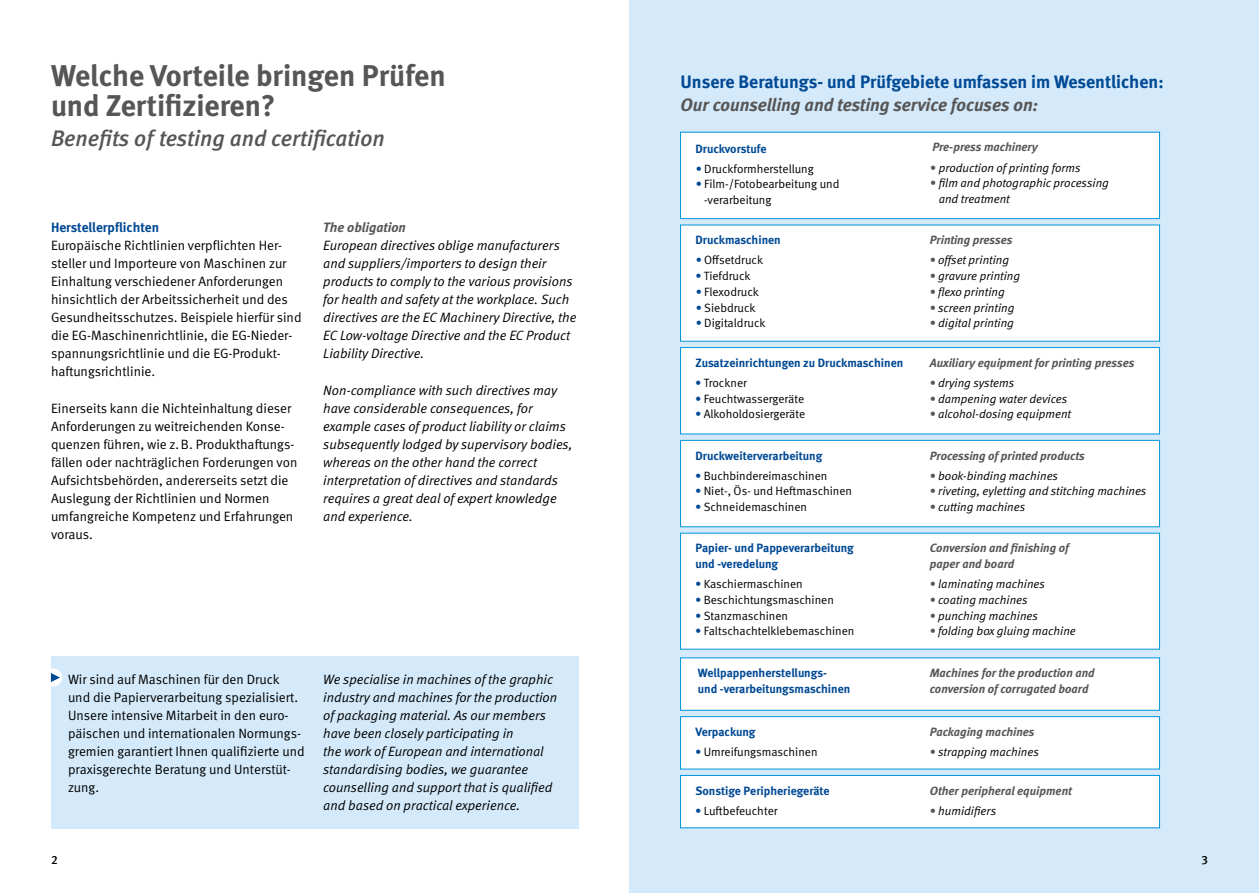
<style>
.page{position:relative;width:1259px;height:893px;background:#fff}
.page>*{position:absolute;margin:0;border:0;box-sizing:border-box;transform-origin:0 0}
.t1{font:700 30px/30px "DGUV Meta";color:#575656}
.t2{font:italic 500 22.5px "DGUV Meta";color:#575656}
.t3{font:700 18px "DGUV Meta";color:#004994}
.t4{font:italic 700 18px "DGUV Meta";color:#575656}
.t5{font:italic 13.5px/18.1px "DGUV Meta";color:#000}
.t6{font:13.5px/18.1px "DGUV Meta";color:#000}
.t7{font:700 13.5px "DGUV Meta";color:#004994}
.t8{font:italic 700 13.5px "DGUV Meta";color:#575656}
.t9{font:italic 12px/15.8px "DGUV Meta";color:#000}
.t10{font:12px/15.8px "DGUV Meta";color:#000}
.t11{font:italic 700 12px/15.8px "DGUV Meta";color:#575656}
.t12{font:700 12px/15.8px "DGUV Meta";color:#004994}
.t13{font:500 12px "DGUV Meta";color:#000}
.s1{font-style:italic;color:#004994}
.s2{color:#575656}
.s3{color:#004994}
.s4{font-weight:700;color:#004994}
.s5{font-weight:700;color:#575656}
</style>
<div class="page">
<div style="left:51px;top:656px;width:527px;height:172px;background:#d4eafa"></div>
<div style="left:629px;top:0;width:630px;height:893px;background:#d4eafa"></div>
<div style="left:680px;top:132px;width:480px;height:87px;background:#fff;border:1px solid #0095db"></div>
<div style="left:680px;top:225px;width:480px;height:117px;background:#fff"></div>
<div style="left:680px;top:347px;width:480px;height:87px;background:#fff;border:1px solid #0095db"></div>
<div style="left:680px;top:440px;width:480px;height:87px;background:#fff;border:1px solid #0095db"></div>
<div style="left:680px;top:533px;width:480px;height:116px;background:#fff"></div>
<div style="left:680px;top:775px;width:480px;height:53px;background:#fff;border:1px solid #0095db"></div>
<div style="left:680px;top:657px;width:480px;height:54px;background:#fff;border:1px solid #0095db"></div>
<div style="left:680px;top:716px;width:480px;height:53px;background:#fff;border:1px solid #0095db"></div>
<div style="left:44px;top:668px;width:18px;height:19px;background:#fff;border-radius:50%"></div>
<svg style="left:51px;top:673px;width:9px;height:9px"></svg>
<h1 class="t1" style="left:51px;top:62px;width:396px">Welche Vorteile bringen Prüfen und Zertifizieren?</h1>
<h2 class="t2" style="left:51px;top:125px;width:335px">Benefits of testing and certification</h2>
<p class="t7" style="left:51px;top:219px;width:109px">Herstellerpflichten</p>
<p class="t6" style="left:51px;top:236px;width:252px">Europäische Richtlinien verpflichten Her&shy;steller und Importeure von Maschinen zur Einhaltung verschiedener Anforderungen hinsichtlich der Arbeitssicherheit und des Gesundheitsschutzes. Beispiele hierfür sind die EG-Maschinenrichtlinie, die EG-Nieder&shy;spannungsrichtlinie und die EG-Produkt&shy;haftungsrichtlinie.</p>
<p class="t6" style="left:51px;top:399px;width:248px">Einerseits kann die Nichteinhaltung dieser Anforderungen zu weitreichenden Konse&shy;quenzen führen, wie z.B. Produkthaftungs&shy;fällen oder nachträglichen Forderungen von Aufsichtsbehörden, andererseits setzt die Auslegung der Richtlinien und Normen umfangreiche Kompetenz und Erfahrungen voraus.</p>
<p class="t8" style="left:323px;top:219px;width:84px">The obligation</p>
<p class="t5" style="left:323px;top:236px;width:255px">European directives oblige manufacturers and suppliers/importers to design their products to comply to the various provisions for health and safety at the workplace. Such directives are the EC Machinery Directive, the EC Low-voltage Directive and the EC Product Liability Directive.</p>
<p class="t5" style="left:323px;top:381px;width:251px">Non-compliance with such directives may have considerable consequences, for example cases of product liability or claims subsequently lodged by supervisory bodies, whereas on the other hand the correct interpretation of directives and standards requires a great deal of expert knowledge and experience.</p>
<p class="t6" style="left:68px;top:670px;width:238px">Wir sind auf Maschinen für den Druck und die Papierverarbeitung spezialisiert.<br>Unsere intensive Mitarbeit in den euro&shy;päischen und internationalen Normungs&shy;gremien garantiert Ihnen qualifizierte und praxisgerechte Beratung und Unterstüt&shy;zung.</p>
<p class="t5" style="left:323px;top:670px;width:235px">We specialise in machines of the graphic industry and machines for the production of packaging material. As our members have been closely participating in<br>the work of European and international standardising bodies, we guarantee counselling and support that is qualified and based on practical experience.</p>
<h3 class="t3" style="left:680px;top:71px;width:484px">Unsere Beratungs- und Prüfgebiete umfassen im Wesentlichen:</h3>
<h3 class="t4" style="left:680px;top:94px;width:359px">Our counselling and testing service focuses on:</h3>
<p class="t12" style="left:695px;top:141px;width:73px">Druckvorstufe</p>
<p class="t10" style="left:695px;top:161px;width:120px"><span class="s1">•</span> Druckformherstellung</p>
<p class="t10" style="left:704px;top:177px;width:137px;text-indent:-9px"><span class="s1">•</span> Film-/Fotobearbeitung und -verarbeitung</p>
<p class="t11" style="left:932px;top:140px;width:107px">Pre-press machinery</p>
<p class="t9" style="left:930px;top:160px;width:152px"><span class="s2">•</span> production of printing forms</p>
<p class="t9" style="left:938px;top:175px;width:172px;text-indent:-9px"><span class="s2">•</span> film and photographic processing and treatment</p>
<p class="t12" style="left:695px;top:233px;width:87px">Druckmaschinen</p>
<p class="t10" style="left:695px;top:253px;width:69px"><span class="s1">•</span> Offsetdruck</p>
<p class="t10" style="left:695px;top:268px;width:57px"><span class="s3">•</span> Tiefdruck</p>
<p class="t10" style="left:695px;top:284px;width:65px"><span class="s1">•</span> Flexodruck</p>
<p class="t10" style="left:695px;top:300px;width:62px"><span class="s1">•</span> Siebdruck</p>
<p class="t10" style="left:695px;top:316px;width:72px"><span class="s1">•</span> Digitaldruck</p>
<p class="t12" style="left:695px;top:355px;width:209px">Zusatzeinrichtungen zu Druckmaschinen</p>
<p class="t10" style="left:695px;top:375px;width:53px"><span class="s4">•</span> Trockner</p>
<p class="t10" style="left:695px;top:391px;width:110px"><span class="s4">•</span> Feuchtwassergeräte</p>
<p class="t10" style="left:695px;top:407px;width:111px"><span class="s4">•</span> Alkoholdosiergeräte</p>
<p class="t12" style="left:695px;top:448px;width:128px">Druckweiterverarbeitung</p>
<p class="t10" style="left:695px;top:468px;width:133px"><span class="s4">•</span> Buchbindereimaschinen</p>
<p class="t10" style="left:695px;top:484px;width:158px"><span class="s4">•</span> Niet-, Ös- und Heftmaschinen</p>
<p class="t10" style="left:695px;top:499px;width:113px"><span class="s4">•</span> Schneidemaschinen</p>
<p class="t12" style="left:695px;top:541px;width:160px">Papier- und Pappeverarbeitung und -veredelung</p>
<p class="t10" style="left:695px;top:576px;width:109px"><span class="s4">•</span> Kaschiermaschinen</p>
<p class="t10" style="left:695px;top:592px;width:140px"><span class="s4">•</span> Beschichtungsmaschinen</p>
<p class="t10" style="left:695px;top:608px;width:94px"><span class="s4">•</span> Stanzmaschinen</p>
<p class="t10" style="left:695px;top:624px;width:160px"><span class="s4">•</span> Faltschachtelklebemaschinen</p>
<p class="t11" style="left:930px;top:233px;width:84px">Printing presses</p>
<p class="t9" style="left:930px;top:253px;width:81px"><span class="s5">•</span> offset printing</p>
<p class="t9" style="left:930px;top:268px;width:92px"><span class="s5">•</span> gravure printing</p>
<p class="t9" style="left:930px;top:284px;width:76px"><span class="s5">•</span> flexo printing</p>
<p class="t9" style="left:930px;top:300px;width:86px"><span class="s5">•</span> screen printing</p>
<p class="t9" style="left:930px;top:316px;width:86px"><span class="s5">•</span> digital printing</p>
<p class="t11" style="left:930px;top:355px;width:206px">Auxiliary equipment for printing presses</p>
<p class="t9" style="left:930px;top:375px;width:86px"><span class="s5">•</span> drying systems</p>
<p class="t9" style="left:930px;top:391px;width:139px"><span class="s5">•</span> dampening water devices</p>
<p class="t9" style="left:930px;top:407px;width:143px"><span class="s5">•</span> alcohol-dosing equipment</p>
<p class="t11" style="left:930px;top:448px;width:157px">Processing of printed products</p>
<p class="t9" style="left:930px;top:468px;width:130px"><span class="s5">•</span> book-binding machines</p>
<p class="t9" style="left:930px;top:484px;width:218px"><span class="s5">•</span> riveting, eyletting and stitching machines</p>
<p class="t9" style="left:930px;top:499px;width:97px"><span class="s5">•</span> cutting machines</p>
<p class="t11" style="left:930px;top:541px;width:141px">Conversion and finishing of paper and board</p>
<p class="t9" style="left:930px;top:576px;width:117px"><span class="s5">•</span> laminating machines</p>
<p class="t9" style="left:930px;top:592px;width:99px"><span class="s5">•</span> coating machines</p>
<p class="t9" style="left:930px;top:608px;width:110px"><span class="s5">•</span> punching machines</p>
<p class="t9" style="left:930px;top:624px;width:148px"><span class="s5">•</span> folding box gluing machine</p>
<p class="t12" style="left:698px;top:665px;width:154px">Wellpappenherstellungs-<br>und -verarbeitungsmaschinen</p>
<p class="t11" style="left:930px;top:665px;width:166px">Machines for the production and conversion of corrugated board</p>
<p class="t12" style="left:695px;top:724px;width:62px">Verpackung</p>
<p class="t10" style="left:695px;top:744px;width:124px"><span class="s4">•</span> Umreifungsmaschinen</p>
<p class="t11" style="left:930px;top:724px;width:106px">Packaging machines</p>
<p class="t9" style="left:930px;top:744px;width:111px"><span class="s5">•</span> strapping machines</p>
<p class="t12" style="left:695px;top:783px;width:136px">Sonstige Peripheriegeräte</p>
<p class="t10" style="left:695px;top:803px;width:84px"><span class="s4">•</span> Luftbefeuchter</p>
<p class="t11" style="left:930px;top:783px;width:143px">Other peripheral equipment</p>
<p class="t9" style="left:930px;top:803px;width:68px"><span class="s5">•</span> humidifiers</p>
<p class="t13" style="left:51px;top:853px;width:8px">2</p>
<p class="t13" style="left:1201px;top:853px;width:8px">3</p>
</div>
